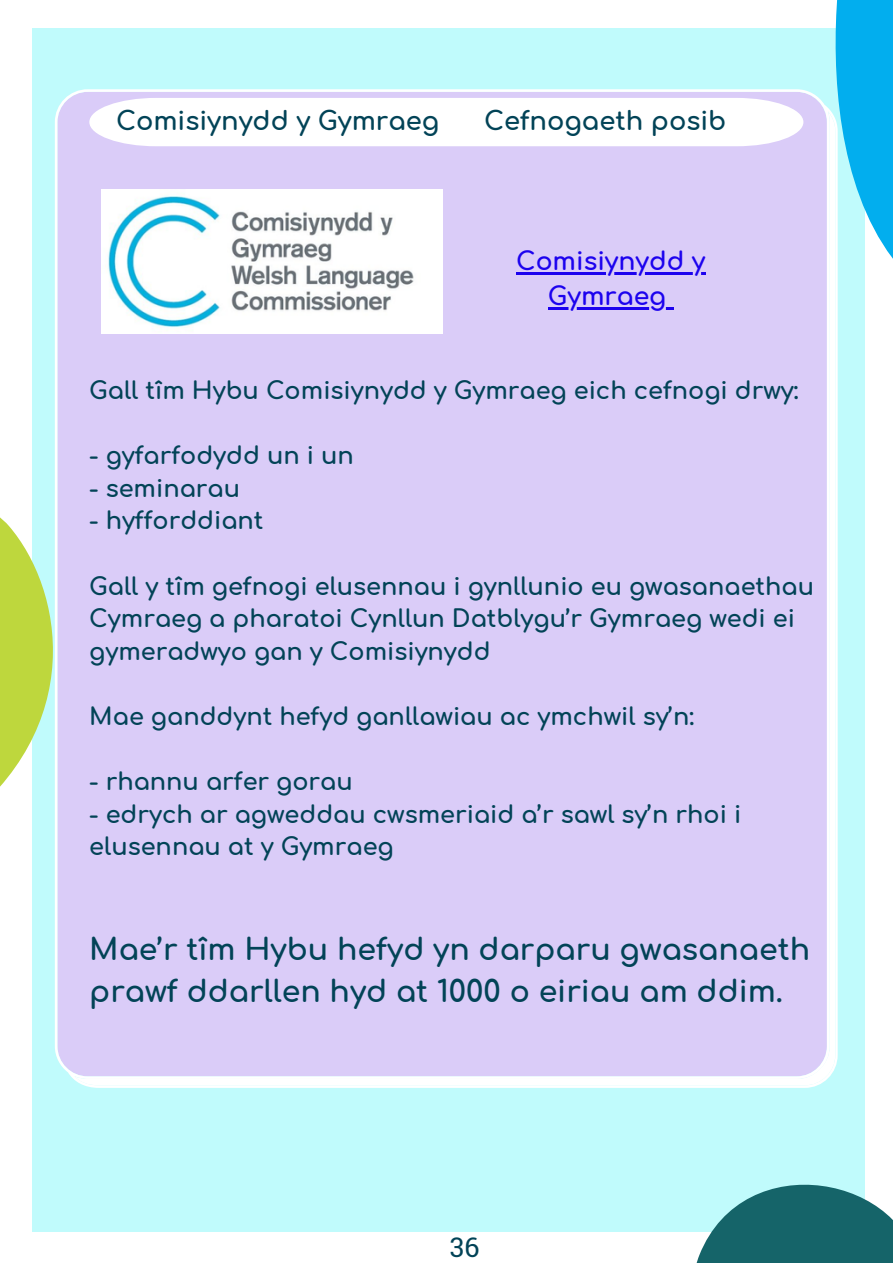
<style>
.page{position:relative;width:893px;height:1264px;background:#fff}
.page>*{position:absolute;margin:0;border:0;box-sizing:border-box;transform-origin:0 0}
.t1{font:700 30px/41.5px "Comfortaa";color:#024357}
.t2{font:27px "Roboto Slab";color:#024357}
.t3{font:700 25.8px "Comfortaa";color:#024357}
.t4{font:700 25.05px/34.8px "Comfortaa";color:#1c02ee;text-align:center}
.t5{font:700 24px/32.5px "Comfortaa";color:#024357}
</style>
<div class="page">
<div style="left:32px;top:28px;width:832px;height:1203px;background:#c0fbfc"></div>
<svg style="left:0;top:517px;width:89px;height:715px"></svg>
<svg style="left:835px;top:0;width:57px;height:503px"></svg>
<div style="left:55px;top:89px;width:782px;height:998px;background:#daccf8"></div>
<div style="left:89px;top:98px;width:714px;height:48px;background:#fff"></div>
<svg style="left:454px;top:1024px;width:438px;height:238px"></svg>
<img style="left:101px;top:189px;width:342px;height:144px">
<hr style="left:516px;top:272px;width:189px;height:3px;background:#1c02ee">
<hr style="left:548px;top:307px;width:118px;height:2px;background:#1c02ee">
<svg style="left:666px;top:307px;width:7px;height:2px"></svg>
<p class="t3" style="left:116px;top:107px;width:325px">Comisiynydd y Gymraeg</p>
<p class="t3" style="left:484px;top:107px;width:244px">Cefnogaeth posib</p>
<p class="t4" style="left:516px;top:245px;width:190px">Comisiynydd y<br>Gymraeg</p>
<p class="t5" style="left:89px;top:375px;width:710px">Gall tîm Hybu Comisiynydd y Gymraeg eich cefnogi drwy:</p>
<p class="t5" style="left:89px;top:440px;width:266px">- gyfarfodydd un i un</p>
<p class="t5" style="left:89px;top:472px;width:152px">- seminarau</p>
<p class="t5" style="left:89px;top:505px;width:176px">- hyfforddiant</p>
<p class="t5" style="left:89px;top:570px;width:726px">Gall y tîm gefnogi elusennau i gynllunio eu gwasanaethau<br>Cymraeg a pharatoi Cynllun Datblygu’r Gymraeg wedi ei gymeradwyo gan y Comisiynydd</p>
<p class="t5" style="left:89px;top:701px;width:606px">Mae ganddynt hefyd ganllawiau ac ymchwil sy’n:</p>
<p class="t5" style="left:89px;top:766px;width:265px">- rhannu arfer gorau</p>
<p class="t5" style="left:89px;top:798px;width:653px">- edrych ar agweddau cwsmeriaid a’r sawl sy’n rhoi i elusennau at y Gymraeg</p>
<p class="t1" style="left:89px;top:929px;width:722px">Mae’r tîm Hybu hefyd yn darparu gwasanaeth prawf ddarllen hyd at 1000 o eiriau am ddim.</p>
<p class="t2" style="left:450px;top:1228px;width:31px">36</p>
</div>
